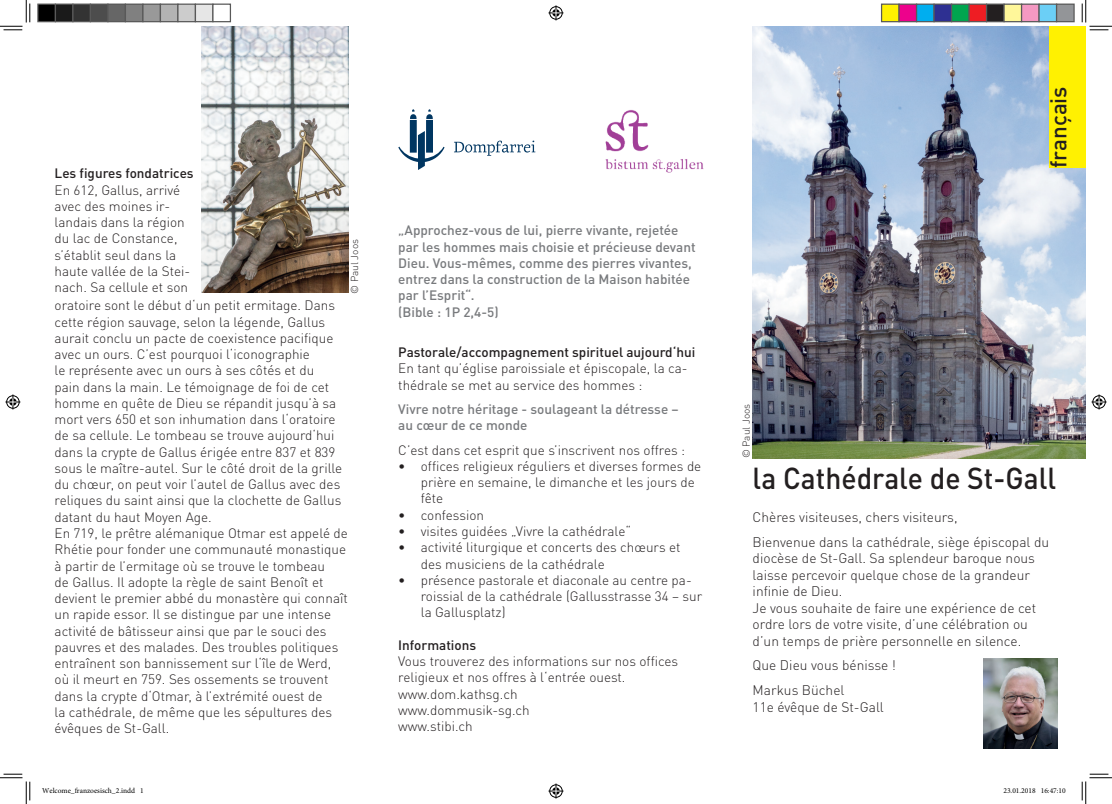
<style>
.page{position:relative;width:1112px;height:804px;background:#fff}
.page>*{position:absolute;margin:0;border:0;box-sizing:border-box;transform-origin:0 0}
.t1{font:500 30px "DINOT";color:#231f20;scale:.94 1}
.t2{font:500 22.5px "DINOT";color:#231f20}
.t3{font:300 13.75px/16.5px "DINOT";color:#231f20}
.t4{font:300 13.5px/16.2px "DINOT";color:#231f20}
.t5{font:500 13.5px/16.2px "DINOT";color:#787a7d}
.t6{font:500 13.5px "DINOT";color:#231f20}
.t7{font:300 10px "DINOT";color:#231f20}
.t8{font:7.5px "Minion Pro";color:#000}
</style>
<div class="page">
<img style="left:753px;top:26px;width:333px;height:432px">
<img style="left:605px;top:110px;width:98px;height:63px">
<img style="left:983px;top:658px;width:74px;height:90px">
<div style="left:1049px;top:26px;width:37px;height:142px;background:#fff101"></div>
<svg style="left:454px;top:141px;width:81px;height:15px"></svg>
<svg style="left:398px;top:109px;width:47px;height:61px"></svg>
<img style="left:202px;top:26px;width:147px;height:266px">
<svg style="left:0;top:0;width:31px;height:31px"></svg>
<svg style="left:0;top:773px;width:31px;height:31px"></svg>
<svg style="left:1081px;top:0;width:31px;height:31px"></svg>
<svg style="left:1081px;top:773px;width:31px;height:31px"></svg>
<svg style="left:548px;top:5px;width:15px;height:15px"></svg>
<svg style="left:548px;top:783px;width:15px;height:15px"></svg>
<svg style="left:5px;top:394px;width:15px;height:15px"></svg>
<svg style="left:1092px;top:394px;width:15px;height:15px"></svg>
<div style="left:38px;top:4px;width:17px;height:18px;background:#000"></div>
<div style="left:37px;top:4px;width:19px;height:18px;border:1px solid #595959"></div>
<div style="left:55px;top:4px;width:18px;height:18px;background:#1a1a1a"></div>
<div style="left:55px;top:4px;width:19px;height:18px;border:1px solid #595959"></div>
<div style="left:73px;top:4px;width:17px;height:18px;background:#333"></div>
<div style="left:72px;top:4px;width:19px;height:18px;border:1px solid #595959"></div>
<div style="left:90px;top:4px;width:18px;height:18px;background:#4d4d4d"></div>
<div style="left:90px;top:4px;width:19px;height:18px;border:1px solid #595959"></div>
<div style="left:108px;top:4px;width:17px;height:18px;background:#666"></div>
<div style="left:107px;top:4px;width:19px;height:18px;border:1px solid #595959"></div>
<div style="left:125px;top:4px;width:18px;height:18px;background:#808080"></div>
<div style="left:125px;top:4px;width:19px;height:18px;border:1px solid #595959"></div>
<div style="left:143px;top:4px;width:17px;height:18px;background:#999"></div>
<div style="left:142px;top:4px;width:19px;height:18px;border:1px solid #595959"></div>
<div style="left:160px;top:4px;width:18px;height:18px;background:#b3b3b3"></div>
<div style="left:160px;top:4px;width:19px;height:18px;border:1px solid #595959"></div>
<div style="left:178px;top:4px;width:17px;height:18px;background:#ccc"></div>
<div style="left:177px;top:4px;width:19px;height:18px;border:1px solid #595959"></div>
<div style="left:195px;top:4px;width:18px;height:18px;background:#e6e6e6"></div>
<div style="left:195px;top:4px;width:19px;height:18px;border:1px solid #595959"></div>
<div style="left:212px;top:4px;width:19px;height:18px;border:1px solid #595959"></div>
<div style="left:882px;top:4px;width:17px;height:18px;background:#fff101"></div>
<div style="left:881px;top:4px;width:19px;height:18px;border:1px solid #595959"></div>
<div style="left:899px;top:4px;width:18px;height:18px;background:#ed028c"></div>
<div style="left:898px;top:4px;width:19px;height:18px;border:1px solid #595959"></div>
<div style="left:917px;top:4px;width:17px;height:18px;background:#00aeef"></div>
<div style="left:916px;top:4px;width:19px;height:18px;border:1px solid #595959"></div>
<div style="left:934px;top:4px;width:18px;height:18px;background:#2e3092"></div>
<div style="left:933px;top:4px;width:19px;height:18px;border:1px solid #595959"></div>
<div style="left:952px;top:4px;width:17px;height:18px;background:#00a54f"></div>
<div style="left:951px;top:4px;width:19px;height:18px;border:1px solid #595959"></div>
<div style="left:969px;top:4px;width:18px;height:18px;background:#ee1d23"></div>
<div style="left:968px;top:4px;width:19px;height:18px;border:1px solid #595959"></div>
<div style="left:987px;top:4px;width:17px;height:18px;background:#231f20"></div>
<div style="left:986px;top:4px;width:19px;height:18px;border:1px solid #595959"></div>
<div style="left:1004px;top:4px;width:18px;height:18px;background:#fff79a"></div>
<div style="left:1003px;top:4px;width:19px;height:18px;border:1px solid #595959"></div>
<div style="left:1022px;top:4px;width:17px;height:18px;background:#f499c2"></div>
<div style="left:1021px;top:4px;width:19px;height:18px;border:1px solid #595959"></div>
<div style="left:1039px;top:4px;width:18px;height:18px;background:#6bcff6"></div>
<div style="left:1038px;top:4px;width:19px;height:18px;border:1px solid #595959"></div>
<div style="left:1057px;top:4px;width:17px;height:18px;background:#939598"></div>
<div style="left:1056px;top:4px;width:19px;height:18px;border:1px solid #595959"></div>
<p class="t6" style="left:55px;top:165px;width:141px">Les figures fondatrices</p>
<p class="t4" style="left:55px;top:181px;width:137px">En 612, Gallus, arrivé avec des moines ir&shy;landais dans la région du lac de Constance, s’établit seul dans la haute vallée de la Stei&shy;nach. Sa cellule et son</p>
<p class="t7" style="left:348px;top:293px;width:56px;rotate:-90deg">© Paul Joos</p>
<p class="t4" style="left:55px;top:297px;width:289px">oratoire sont le début d‘un petit ermitage. Dans cette région sauvage, selon la légende, Gallus aurait conclu un pacte de coexistence pacifique avec un ours. C’est pourquoi l‘iconographie<br>le représente avec un ours à ses côtés et du pain dans la main. Le témoignage de foi de cet homme en quête de Dieu se répandit jusqu’à sa mort vers 650 et son inhumation dans l‘oratoire de sa cellule. Le tombeau se trouve aujourd‘hui dans la crypte de Gallus érigée entre 837 et 839 sous le maître-autel. Sur le côté droit de la grille du chœur, on peut voir l’autel de Gallus avec des reliques du saint ainsi que la clochette de Gallus datant du haut Moyen Age.</p>
<p class="t4" style="left:55px;top:525px;width:295px">En 719, le prêtre alémanique Otmar est appelé de Rhétie pour fonder une communauté monastique à partir de l’ermitage où se trouve le tombeau<br>de Gallus. Il adopte la règle de saint Benoît et devient le premier abbé du monastère qui connaît un rapide essor. Il se distingue par une intense activité de bâtisseur ainsi que par le souci des pauvres et des malades. Des troubles politiques entraînent son bannissement sur l‘île de Werd, où il meurt en 759. Ses ossements se trouvent dans la crypte d‘Otmar, à l’extrémité ouest de<br>la cathédrale, de même que les sépultures des évêques de St-Gall.</p>
<p class="t5" style="left:398px;top:222px;width:299px">„Approchez-vous de lui, pierre vivante, rejetée par les hommes mais choisie et précieuse devant Dieu. Vous-mêmes, comme des pierres vivantes, entrez dans la construction de la Maison habitée par l’Esprit“.</p>
<p class="t5" style="left:398px;top:303px;width:102px">(Bible : 1P 2,4-5)</p>
<p class="t6" style="left:398px;top:344px;width:298px">Pastorale/accompagnement spirituel aujourd‘hui</p>
<p class="t4" style="left:398px;top:360px;width:291px">En tant qu’église paroissiale et épiscopale, la ca&shy;thédrale se met au service des hommes :</p>
<p class="t5" style="left:398px;top:401px;width:282px">Vivre notre héritage - soulageant la détresse –</p>
<p class="t5" style="left:398px;top:417px;width:131px">au cœur de ce monde</p>
<p class="t4" style="left:398px;top:441px;width:288px">C’est dans cet esprit que s’inscrivent nos offres :</p>
<p class="t4" style="left:421px;top:458px;width:282px;text-indent:-22px">• offices religieux réguliers et diverses formes de prière en semaine, le dimanche et les jours de fête</p>
<p class="t4" style="left:398px;top:506px;width:87px">• confession</p>
<p class="t4" style="left:398px;top:523px;width:234px">• visites guidées „Vivre la cathédrale“</p>
<p class="t4" style="left:421px;top:539px;width:261px;text-indent:-22px">• activité liturgique et concerts des chœurs et des musiciens de la cathédrale</p>
<p class="t4" style="left:421px;top:571px;width:283px;text-indent:-22px">• présence pastorale et diaconale au centre pa&shy;roissial de la cathédrale (Gallusstrasse 34 – sur la Gallusplatz)</p>
<p class="t6" style="left:398px;top:636px;width:79px">Informations</p>
<p class="t4" style="left:398px;top:653px;width:281px">Vous trouverez des informations sur nos offices religieux et nos offres à l‘entrée ouest.</p>
<p class="t4" style="left:398px;top:685px;width:121px">www.dom.kathsg.ch</p>
<p class="t4" style="left:398px;top:701px;width:133px">www.dommusik-sg.ch</p>
<p class="t4" style="left:398px;top:718px;width:76px">www.stibi.ch</p>
<p class="t7" style="left:740px;top:458px;width:56px;rotate:-90deg">© Paul Joos</p>
<p class="t2" style="left:1044px;top:168px;width:83px;rotate:-90deg">français</p>
<p class="t1" style="left:753px;top:459px;width:325px">la Cathédrale de St-Gall</p>
<p class="t3" style="left:753px;top:508px;width:206px">Chères visiteuses, chers visiteurs,</p>
<p class="t3" style="left:753px;top:533px;width:298px">Bienvenue dans la cathédrale, siège épiscopal du diocèse de St-Gall. Sa splendeur baroque nous laisse percevoir quelque chose de la grandeur infinie de Dieu.</p>
<p class="t3" style="left:753px;top:599px;width:285px">Je vous souhaite de faire une expérience de cet ordre lors de votre visite, d’une célébration ou d’un temps de prière personnelle en silence.</p>
<p class="t3" style="left:753px;top:657px;width:145px">Que Dieu vous bénisse !</p>
<p class="t3" style="left:753px;top:681px;width:93px">Markus Büchel</p>
<p class="t3" style="left:753px;top:698px;width:133px">11e évêque de St-Gall</p>
<p class="t8" style="left:42px;top:785px;width:103px">Welcome_franzoesisch_2.indd 1</p>
<p class="t8" style="left:1003px;top:785px;width:64px">23.01.2018 16:47:10</p>
</div>
